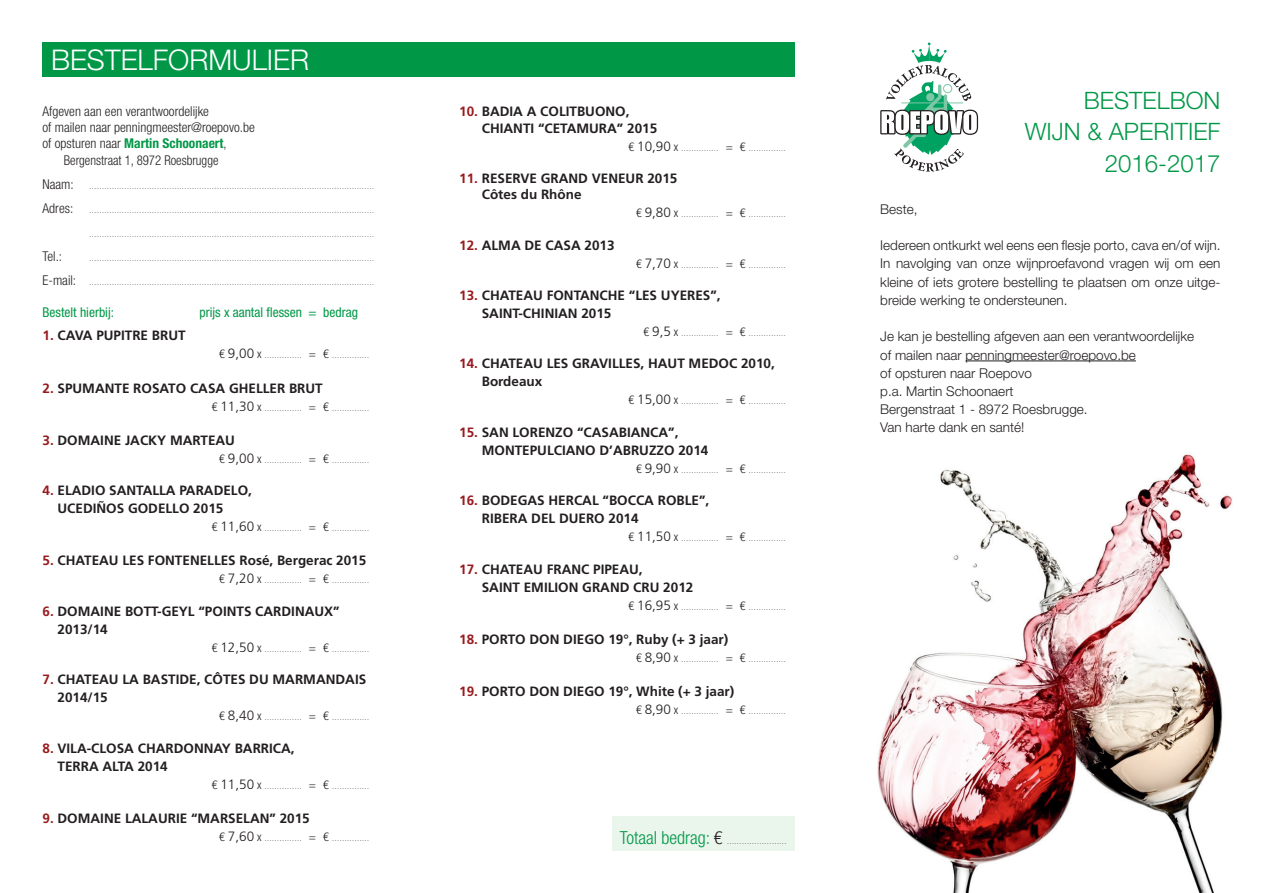
<style>
.page{position:relative;width:1263px;height:893px;background:#fff}
.page>*{position:absolute;margin:0;border:0;box-sizing:border-box;transform-origin:0 0}
.t1{font:300 28.5px "Helvetica Neue LT Std";color:#fff}
.t2{font:300 24px "Helvetica Neue LT Std";color:#009847}
.t3{font:300 condensed 18px "Helvetica Neue LT Std";color:#009847}
.t4{font:700 13.5px "Frutiger LT Std";color:#231f20}
.t5{font:300 13.5px/18.1px "Helvetica Neue LT Std";color:#231f20;text-align:justify}
.t6{font:300 condensed 13.5px "Helvetica Neue LT Std";color:#231f20}
.t7{font:condensed 13.5px "Helvetica Neue LT Std";color:#009847}
.t8{font:700 condensed 13.5px "Helvetica Neue LT Std";color:#009847}
.t9{font:300 condensed 13.5px "Helvetica Neue LT Std";color:#231f20;scale:.95 1}
.t10{font:300 condensed 7.5px "Helvetica Neue LT Std";color:#231f20}
.s1{font-weight:300;color:#231f20}
.s2{font-size:13.5px}
.s3{color:#981a1e}
.s4{font-size:12px}
.s5{font-family:"Frutiger LT Std";font-stretch:normal;font-size:13.5px}
.s6{color:#231f20}
</style>
<div class="page">
<div style="left:612px;top:816px;width:183px;height:34px;background:#eaf5ec"></div>
<img style="left:877px;top:454px;width:355px;height:439px">
<svg style="left:880px;top:43px;width:98px;height:129px"></svg>
<hr style="left:965px;top:361px;width:171px;height:1px;background:#231f20">
<div style="left:43px;top:43px;width:752px;height:34px;background:#009847"></div>
<p class="t1" style="left:51px;top:42px;width:260px">BESTELFORMULIER</p>
<p class="t6" style="left:43px;top:103px;width:168px">Afgeven aan een verantwoordelijke</p>
<p class="t6" style="left:43px;top:120px;width:214px">of mailen naar penningmeester@roepovo.be</p>
<p class="t8" style="left:43px;top:135px;width:185px"><span class="s1">of opsturen naar</span> Martin Schoonaert<span class="s1">,</span></p>
<p class="t9" style="left:64px;top:152px;width:164px">Bergenstraat 1, 8972 Roesbrugge</p>
<p class="t10" style="left:43px;top:182px;width:333px"><span class="s2">Naam:</span> ……………………………………………………………………………………………………</p>
<p class="t10" style="left:43px;top:206px;width:333px"><span class="s2">Adres:</span> ……………………………………………………………………………………………………</p>
<p class="t10" style="left:89px;top:230px;width:287px">……………………………………………………………………………………………………</p>
<p class="t6" style="left:43px;top:248px;width:21px">Tel.:</p>
<p class="t10" style="left:89px;top:254px;width:286px">……………………………………………………………………………………………………</p>
<p class="t10" style="left:43px;top:278px;width:333px"><span class="s2">E-mail:</span> ……………………………………………………………………………………………………</p>
<p class="t7" style="left:43px;top:304px;width:73px">Bestelt hierbij:</p>
<p class="t7" style="left:199px;top:304px;width:160px">prijs x aantal flessen = bedrag</p>
<p class="t4" style="left:43px;top:328px;width:145px"><span class="s3">1.</span> CAVA PUPITRE BRUT</p>
<p class="t10" style="left:219px;top:351px;width:152px"><span class="s4">€</span> <span class="s5">9,00</span> <span class="s4">x</span> …………… <span class="s4">= €</span> ……………</p>
<p class="t4" style="left:43px;top:380px;width:282px"><span class="s3">2.</span> SPUMANTE ROSATO CASA GHELLER BRUT</p>
<p class="t10" style="left:212px;top:404px;width:159px"><span class="s4">€</span> <span class="s5">11,30</span> <span class="s4">x</span> …………… <span class="s4">= €</span> ……………</p>
<p class="t4" style="left:43px;top:432px;width:194px"><span class="s3">3.</span> DOMAINE JACKY MARTEAU</p>
<p class="t10" style="left:219px;top:456px;width:152px"><span class="s4">€</span> <span class="s5">9,00</span> <span class="s4">x</span> …………… <span class="s4">= €</span> ……………</p>
<p class="t4" style="left:43px;top:483px;width:211px"><span class="s3">4.</span> ELADIO SANTALLA PARADELO,</p>
<p class="t4" style="left:58px;top:501px;width:167px">UCEDIÑOS GODELLO 2015</p>
<p class="t10" style="left:212px;top:524px;width:159px"><span class="s4">€</span> <span class="s5">11,60</span> <span class="s4">x</span> …………… <span class="s4">= €</span> ……………</p>
<p class="t4" style="left:43px;top:553px;width:325px"><span class="s3">5.</span> CHATEAU LES FONTENELLES Rosé, Bergerac 2015</p>
<p class="t10" style="left:219px;top:576px;width:152px"><span class="s4">€</span> <span class="s5">7,20</span> <span class="s4">x</span> …………… <span class="s4">= €</span> ……………</p>
<p class="t4" style="left:43px;top:603px;width:299px"><span class="s3">6.</span> DOMAINE BOTT-GEYL “POINTS CARDINAUX”</p>
<p class="t4" style="left:58px;top:621px;width:52px">2013/14</p>
<p class="t10" style="left:212px;top:645px;width:159px"><span class="s4">€</span> <span class="s5">12,50</span> <span class="s4">x</span> …………… <span class="s4">= €</span> ……………</p>
<p class="t4" style="left:43px;top:672px;width:325px"><span class="s3">7.</span> CHATEAU LA BASTIDE, CÔTES DU MARMANDAIS</p>
<p class="t4" style="left:58px;top:690px;width:52px">2014/15</p>
<p class="t10" style="left:219px;top:713px;width:152px"><span class="s4">€</span> <span class="s5">8,40</span> <span class="s4">x</span> …………… <span class="s4">= €</span> ……………</p>
<p class="t4" style="left:43px;top:740px;width:254px"><span class="s3">8.</span> VILA-CLOSA CHARDONNAY BARRICA,</p>
<p class="t4" style="left:58px;top:758px;width:112px">TERRA ALTA 2014</p>
<p class="t10" style="left:212px;top:782px;width:159px"><span class="s4">€</span> <span class="s5">11,50</span> <span class="s4">x</span> …………… <span class="s4">= €</span> ……………</p>
<p class="t4" style="left:43px;top:810px;width:269px"><span class="s3">9.</span> DOMAINE LALAURIE “MARSELAN” 2015</p>
<p class="t10" style="left:219px;top:834px;width:152px"><span class="s4">€</span> <span class="s5">7,60</span> <span class="s4">x</span> …………… <span class="s4">= €</span> ……………</p>
<p class="t4" style="left:459px;top:104px;width:172px"><span class="s3">10.</span> BADIA A COLITBUONO,</p>
<p class="t4" style="left:482px;top:120px;width:177px">CHIANTI “CETAMURA” 2015</p>
<p class="t10" style="left:628px;top:144px;width:159px"><span class="s4">€</span> <span class="s5">10,90</span> <span class="s4">x</span> …………… <span class="s4">= €</span> ……………</p>
<p class="t4" style="left:459px;top:170px;width:220px"><span class="s3">11.</span> RESERVE GRAND VENEUR 2015</p>
<p class="t4" style="left:482px;top:187px;width:101px">Côtes du Rhône</p>
<p class="t10" style="left:636px;top:210px;width:152px"><span class="s4">€</span> <span class="s5">9,80</span> <span class="s4">x</span> …………… <span class="s4">= €</span> ……………</p>
<p class="t4" style="left:459px;top:237px;width:157px"><span class="s3">12.</span> ALMA DE CASA 2013</p>
<p class="t10" style="left:636px;top:261px;width:152px"><span class="s4">€</span> <span class="s5">7,70</span> <span class="s4">x</span> …………… <span class="s4">= €</span> ……………</p>
<p class="t4" style="left:459px;top:287px;width:263px"><span class="s3">13.</span> CHATEAU FONTANCHE “LES UYERES”,</p>
<p class="t4" style="left:482px;top:305px;width:131px">SAINT-CHINIAN 2015</p>
<p class="t10" style="left:643px;top:329px;width:144px"><span class="s4">€</span> <span class="s5">9,5</span> <span class="s4">x</span> …………… <span class="s4">= €</span> ……………</p>
<p class="t4" style="left:459px;top:356px;width:317px"><span class="s3">14.</span> CHATEAU LES GRAVILLES, HAUT MEDOC 2010,</p>
<p class="t4" style="left:482px;top:374px;width:62px">Bordeaux</p>
<p class="t10" style="left:628px;top:397px;width:159px"><span class="s4">€</span> <span class="s5">15,00</span> <span class="s4">x</span> …………… <span class="s4">= €</span> ……………</p>
<p class="t4" style="left:459px;top:424px;width:221px"><span class="s3">15.</span> SAN LORENZO “CASABIANCA”,</p>
<p class="t4" style="left:482px;top:442px;width:228px">MONTEPULCIANO D’ABRUZZO 2014</p>
<p class="t10" style="left:636px;top:466px;width:152px"><span class="s4">€</span> <span class="s5">9,90</span> <span class="s4">x</span> …………… <span class="s4">= €</span> ……………</p>
<p class="t4" style="left:459px;top:493px;width:252px"><span class="s3">16.</span> BODEGAS HERCAL “BOCCA ROBLE”,</p>
<p class="t4" style="left:482px;top:511px;width:158px">RIBERA DEL DUERO 2014</p>
<p class="t10" style="left:628px;top:534px;width:159px"><span class="s4">€</span> <span class="s5">11,50</span> <span class="s4">x</span> …………… <span class="s4">= €</span> ……………</p>
<p class="t4" style="left:459px;top:561px;width:185px"><span class="s3">17.</span> CHATEAU FRANC PIPEAU,</p>
<p class="t4" style="left:482px;top:579px;width:213px">SAINT EMILION GRAND CRU 2012</p>
<p class="t10" style="left:628px;top:603px;width:159px"><span class="s4">€</span> <span class="s5">16,95</span> <span class="s4">x</span> …………… <span class="s4">= €</span> ……………</p>
<p class="t4" style="left:459px;top:631px;width:271px"><span class="s3">18.</span> PORTO DON DIEGO 19°, Ruby (+ 3 jaar)</p>
<p class="t10" style="left:636px;top:655px;width:152px"><span class="s4">€</span> <span class="s5">8,90</span> <span class="s4">x</span> …………… <span class="s4">= €</span> ……………</p>
<p class="t4" style="left:459px;top:683px;width:277px"><span class="s3">19.</span> PORTO DON DIEGO 19°, White (+ 3 jaar)</p>
<p class="t10" style="left:636px;top:707px;width:152px"><span class="s4">€</span> <span class="s5">8,90</span> <span class="s4">x</span> …………… <span class="s4">= €</span> ……………</p>
<p class="t3" style="left:620px;top:827px;width:104px">Totaal bedrag: <span class="s6">€</span></p>
<p class="t10" style="left:727px;top:837px;width:62px">……………………</p>
<p class="t2" style="left:1084px;top:86px;width:138px">BESTELBON</p>
<p class="t2" style="left:1025px;top:117px;width:197px">WIJN &amp; APERITIEF</p>
<p class="t2" style="left:1105px;top:148px;width:117px">2016-2017</p>
<p class="t5" style="left:880px;top:200px;width:39px">Beste,</p>
<p class="t5" style="left:880px;top:236px;width:342px">Iedereen ontkurkt wel eens een flesje porto, cava en/of wijn.<br>In navolging van onze wijnproefavond vragen wij om een kleine of iets grotere bestelling te plaatsen om onze uitge&shy;breide werking te ondersteunen.</p>
<p class="t5" style="left:880px;top:327px;width:315px">Je kan je bestelling afgeven aan een verantwoordelijke</p>
<p class="t5" style="left:880px;top:345px;width:257px">of mailen naar penningmeester@roepovo.be</p>
<p class="t5" style="left:880px;top:364px;width:153px">of opsturen naar Roepovo</p>
<p class="t5" style="left:880px;top:382px;width:135px">p.a. Martin Schoonaert</p>
<p class="t5" style="left:880px;top:400px;width:209px">Bergenstraat 1 - 8972 Roesbrugge.</p>
<p class="t5" style="left:880px;top:418px;width:146px">Van harte dank en santé!</p>
</div>
